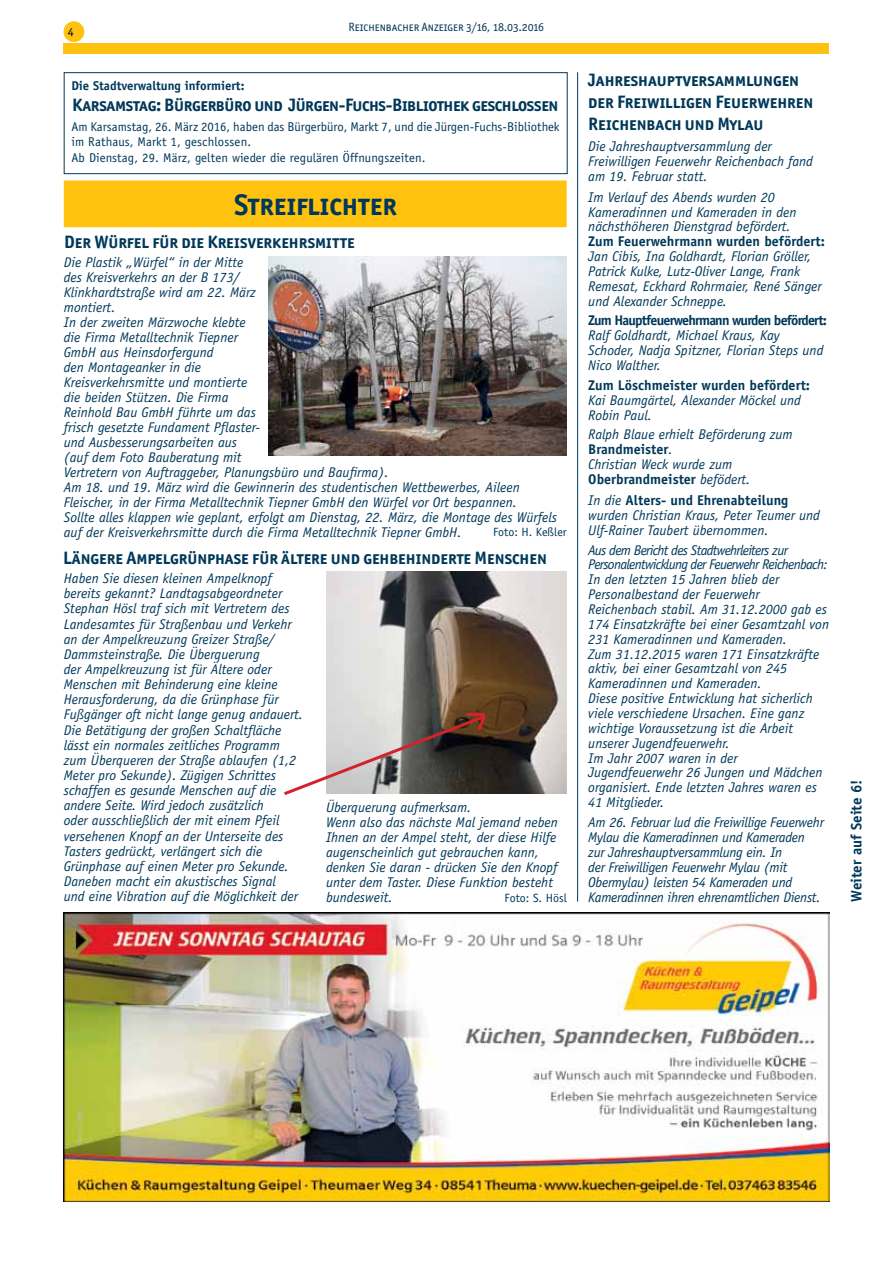
<style>
.page{position:relative;width:893px;height:1263px;background:#fff}
.page>*{position:absolute;margin:0;border:0;box-sizing:border-box;transform-origin:0 0}
.t1{font:30px "Officina San ITC Bold SC";color:#00385a}
.t2{font:18px/21.6px "Officina San ITC Bold SC";color:#00385a}
.t3{font:18px "Officina San ITC Bold SC";letter-spacing:-.02em;color:#00385a}
.t4{font:700 15px "Officina Sans";color:#00385a}
.t5{font:italic 14.1px/15px "Officina Sans";color:#00385a}
.t6{font:italic 14.1px/15px "Officina Sans";letter-spacing:-.02em;color:#00385a}
.t7{font:700 14.1px "Officina Sans";color:#00385a}
.t8{font:700 14.1px "Officina Sans";letter-spacing:-.06em;color:#00385a}
.t9{font:12.75px/15.3px "Officina Sans";color:#00385a}
.t10{font:700 12.75px "Officina Sans";color:#00385a}
.t11{font:12px "Officina San ITC Book SC";color:#00385a}
.t12{font:12px "Officina Sans";color:#00385a}
.t13{font:12px "Officina Sans";color:#000}
.s1{font-weight:700;font-style:normal}
</style>
<div class="page">
<div style="left:64px;top:22px;width:20px;height:19px;background:#ffc20e;border-radius:50%"></div>
<div style="left:64px;top:21px;width:20px;height:21px;border:2px solid #ffc20e;border-radius:50%"></div>
<div style="left:64px;top:44px;width:765px;height:10px;background:#ffc20e"></div>
<div style="left:64px;top:72px;width:504px;height:102px;border:1px solid #00385a"></div>
<div style="left:64px;top:180px;width:503px;height:47px;background:#ffc20e;border:2px solid #ffc20e"></div>
<img style="left:269px;top:256px;width:298px;height:199px">
<img style="left:326px;top:571px;width:241px;height:223px">
<svg style="left:284px;top:712px;width:205px;height:83px"></svg>
<hr style="left:577px;top:72px;width:1px;height:829px;background:#00385a">
<img style="left:64px;top:912px;width:765px;height:289px">
<p class="t13" style="left:68px;top:25px;width:7px">4</p>
<p class="t11" style="left:348px;top:20px;width:197px">Reichenbacher Anzeiger 3/16, 18.03.2016</p>
<p class="t10" style="left:71px;top:77px;width:175px">Die Stadtverwaltung informiert:</p>
<p class="t3" style="left:72px;top:94px;width:488px">Karsamstag: Bürgerbüro und Jürgen-Fuchs-Bibliothek geschlossen</p>
<p class="t9" style="left:71px;top:119px;width:490px">Am Karsamstag, 26. März 2016, haben das Bürgerbüro, Markt 7, und die Jürgen-Fuchs-Bibliothek im Rathaus, Markt 1, geschlossen.<br>Ab Dienstag, 29. März, gelten wieder die regulären Öffnungszeiten.</p>
<h1 class="t1" style="left:234px;top:186px;width:164px">Streiflichter</h1>
<p class="t2" style="left:64px;top:230px;width:292px">Der Würfel für die Kreisverkehrsmitte</p>
<p class="t5" style="left:64px;top:255px;width:495px">Die Plastik „Würfel“ in der Mitte<br>des Kreisverkehrs an der B 173/<br>Klinkhardtstraße wird am 22. März<br>montiert.<br>In der zweiten Märzwoche klebte<br>die Firma Metalltechnik Tiepner<br>GmbH aus Heinsdorfergund<br>den Montageanker in die<br>Kreisverkehrsmitte und montierte<br>die beiden Stützen. Die Firma<br>Reinhold Bau GmbH führte um das<br>frisch gesetzte Fundament Pflaster-<br>und Ausbesserungsarbeiten aus<br>(auf dem Foto Bauberatung mit<br>Vertretern von Auftraggeber, Planungsbüro und Baufirma).<br>Am 18. und 19. März wird die Gewinnerin des studentischen Wettbewerbes, Aileen Fleischer, in der Firma Metalltechnik Tiepner GmbH den Würfel vor Ort bespannen.<br>Sollte alles klappen wie geplant, erfolgt am Dienstag, 22. März, die Montage des Würfels auf der Kreisverkehrsmitte durch die Firma Metalltechnik Tiepner GmbH.</p>
<p class="t5" style="left:64px;top:571px;width:241px">Haben Sie diesen kleinen Ampelknopf bereits gekannt? Landtagsabgeordneter Stephan Hösl traf sich mit Vertretern des Landesamtes für Straßenbau und Verkehr an der Ampelkreuzung Greizer Straße/ Dammsteinstraße. Die Überquerung<br>der Ampelkreuzung ist für Ältere oder Menschen mit Behinderung eine kleine Herausforderung, da die Grünphase für Fußgänger oft nicht lange genug andauert.<br>Die Betätigung der großen Schaltfläche lässt ein normales zeitliches Programm zum Überqueren der Straße ablaufen (1,2<br>Meter pro Sekunde). Zügigen Schrittes schaffen es gesunde Menschen auf die andere Seite. Wird jedoch zusätzlich<br>oder ausschließlich der mit einem Pfeil versehenen Knopf an der Unterseite des Tasters gedrückt, verlängert sich die Grünphase auf einen Meter pro Sekunde.<br>Daneben macht ein akustisches Signal<br>und eine Vibration auf die Möglichkeit der</p>
<p class="t12" style="left:493px;top:525px;width:75px">Foto: H. Keßler</p>
<p class="t2" style="left:63px;top:547px;width:485px">Längere Ampelgrünphase für ältere und gehbehinderte Menschen</p>
<p class="t5" style="left:326px;top:800px;width:233px">Überquerung aufmerksam.<br>Wenn also das nächste Mal jemand neben Ihnen an der Ampel steht, der diese Hilfe augenscheinlich gut gebrauchen kann, denken Sie daran - drücken Sie den Knopf unter dem Taster. Diese Funktion besteht bundesweit.</p>
<p class="t12" style="left:505px;top:890px;width:64px">Foto: S. Hösl</p>
<p class="t2" style="left:588px;top:69px;width:227px">Jahreshauptversammlungen der Freiwilligen Feuerwehren<br>Reichenbach und Mylau</p>
<p class="t5" style="left:588px;top:139px;width:226px">Die Jahreshauptversammlung der<br>Freiwilligen Feuerwehr Reichenbach fand am 19. Februar statt.</p>
<p class="t5" style="left:588px;top:190px;width:210px">Im Verlauf des Abends wurden 20<br>Kameradinnen und Kameraden in den nächsthöheren Dienstgrad befördert.</p>
<p class="t7" style="left:588px;top:233px;width:238px">Zum Feuerwehrmann wurden befördert:</p>
<p class="t5" style="left:588px;top:249px;width:235px">Jan Cibis, Ina Goldhardt, Florian Gröller, Patrick Kulke, Lutz-Oliver Lange, Frank Remesat, Eckhard Rohrmaier, René Sänger und Alexander Schneppe.</p>
<p class="t8" style="left:588px;top:312px;width:240px">Zum Hauptfeuerwehrmann wurden befördert:</p>
<p class="t5" style="left:588px;top:328px;width:237px">Ralf Goldhardt, Michael Kraus, Kay<br>Schoder, Nadja Spitzner, Florian Steps und<br>Nico Walther.</p>
<p class="t7" style="left:588px;top:376px;width:223px">Zum Löschmeister wurden befördert:</p>
<p class="t5" style="left:588px;top:392px;width:214px">Kai Baumgärtel, Alexander Möckel und<br>Robin Paul.</p>
<p class="t5" style="left:588px;top:427px;width:206px">Ralph Blaue erhielt Beförderung zum<br><span class="s1">Brandmeister</span>.<br>Christian Weck wurde zum<br><span class="s1">Oberbrandmeister</span> befödert.</p>
<p class="t5" style="left:588px;top:493px;width:233px">In die <span class="s1">Alters- und Ehrenabteilung </span>wurden Christian Kraus, Peter Teumer und<br>Ulf-Rainer Taubert übernommen.</p>
<p class="t5" style="left:588px;top:542px;width:242px">Aus dem Bericht des Stadtwehrleiters zur Personalentwicklung der Feuerwehr Reichenbach:<br>In den letzten 15 Jahren blieb der Personalbestand der Feuerwehr Reichenbach stabil. Am 31.12.2000 gab es 174 Einsatzkräfte bei einer Gesamtzahl von 231 Kameradinnen und Kameraden.<br>Zum 31.12.2015 waren 171 Einsatzkräfte aktiv, bei einer Gesamtzahl von 245<br>Kameradinnen und Kameraden.<br>Diese positive Entwicklung hat sicherlich viele verschiedene Ursachen. Eine ganz wichtige Voraussetzung ist die Arbeit unserer Jugendfeuerwehr.<br>Im Jahr 2007 waren in der Jugendfeuerwehr 26 Jungen und Mädchen organisiert. Ende letzten Jahres waren es 41 Mitglieder.</p>
<p class="t6" style="left:588px;top:814px;width:237px">Am 26. Februar lud die Freiwillige Feuerwehr Mylau die Kameradinnen und Kameraden zur Jahreshauptversammlung ein. In<br>der Freiwilligen Feuerwehr Mylau (mit Obermylau) leisten 54 Kameraden und Kameradinnen ihren ehrenamtlichen Dienst.</p>
<p class="t4" style="left:847px;top:901px;width:123px;rotate:-90deg">Weiter auf Seite 6!</p>
</div>
